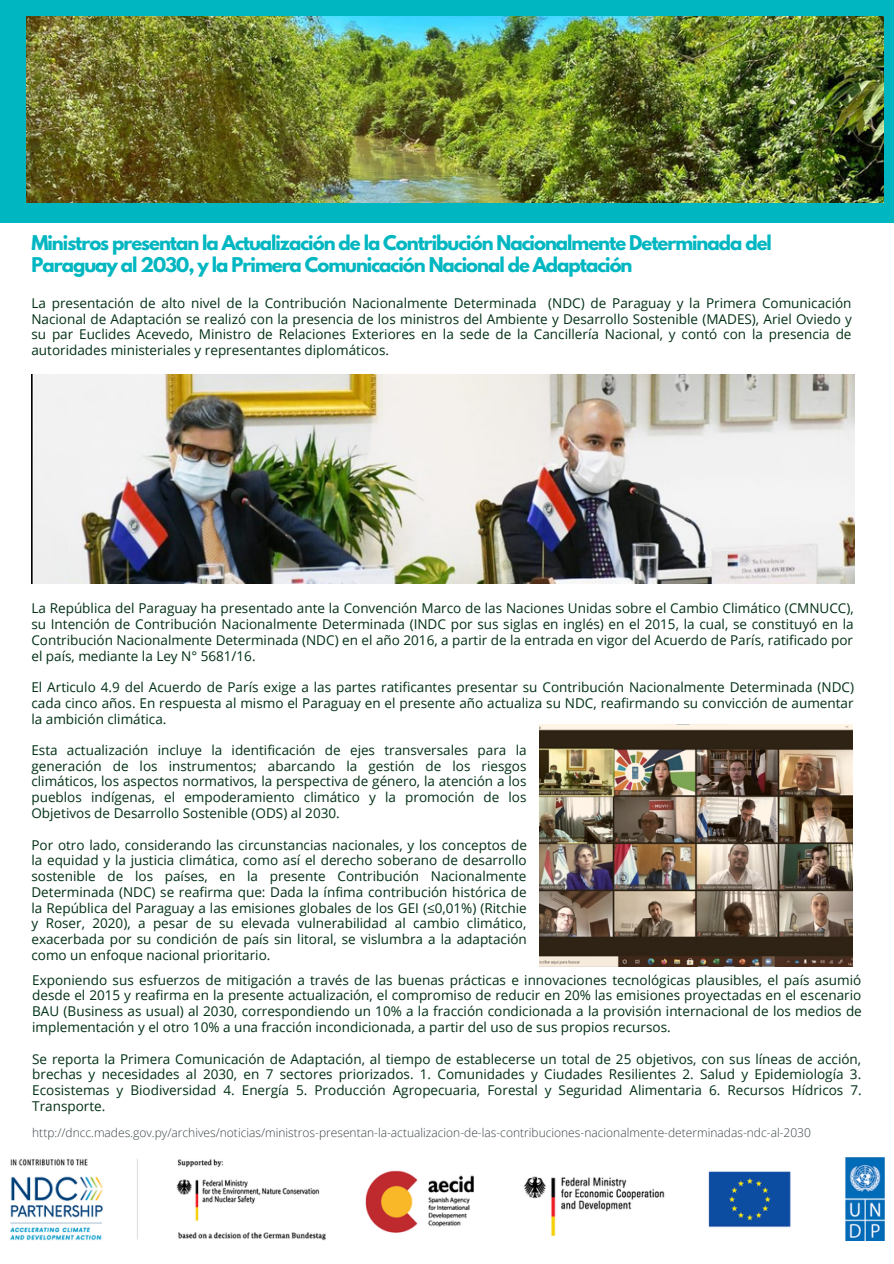
<style>
.page{position:relative;width:894px;height:1264px;background:#fff}
.page>*{position:absolute;margin:0;border:0;box-sizing:border-box;transform-origin:0 0}
.t1{font:700 18px/22.5px "League Spartan";letter-spacing:-.055em;color:#00b7c1}
.t2{font:13.5px/15.8px "Open Sans";color:#013015;text-align:justify}
.t3{font:300 12px "Open Sans";color:#394447}
</style>
<div class="page">
<div style="left:0;top:0;width:893px;height:1263px;background:#00b7c1"></div>
<div style="left:0;top:223px;width:893px;height:1040px;background:#fff"></div>
<img style="left:31px;top:374px;width:822px;height:210px">
<img style="left:11px;top:1157px;width:872px;height:82px">
<img style="left:539px;top:724px;width:313px;height:242px">
<img style="left:26px;top:16px;width:857px;height:186px">
<p class="t1" style="left:31px;top:233px;width:741px">Ministros presentan la Actualización de la Contribución Nacionalmente Determinada del<br>Paraguay al 2030, y la Primera Comunicación Nacional de Adaptación</p>
<p class="t2" style="left:31px;top:295px;width:821px">La presentación de alto nivel de la Contribución Nacionalmente Determinada (NDC) de Paraguay y la Primera Comunicación Nacional de Adaptación se realizó con la presencia de los ministros del Ambiente y Desarrollo Sostenible (MADES), Ariel Oviedo y su par Euclides Acevedo, Ministro de Relaciones Exteriores en la sede de la Cancillería Nacional, y contó con la presencia de autoridades ministeriales y representantes diplomáticos.</p>
<p class="t2" style="left:31px;top:600px;width:823px">La República del Paraguay ha presentado ante la Convención Marco de las Naciones Unidas sobre el Cambio Climático (CMNUCC), su Intención de Contribución Nacionalmente Determinada (INDC por sus siglas en inglés) en el 2015, la cual, se constituyó en la Contribución Nacionalmente Determinada (NDC) en el año 2016, a partir de la entrada en vigor del Acuerdo de París, ratificado por el país, mediante la Ley N° 5681/16.</p>
<p class="t2" style="left:31px;top:679px;width:824px">El Articulo 4.9 del Acuerdo de París exige a las partes ratificantes presentar su Contribución Nacionalmente Determinada (NDC) cada cinco años. En respuesta al mismo el Paraguay en el presente año actualiza su NDC, reafirmando su convicción de aumentar la ambición climática.</p>
<p class="t2" style="left:31px;top:741px;width:496px">Esta actualización incluye la identificación de ejes transversales para la generación de los instrumentos; abarcando la gestión de los riesgos climáticos, los aspectos normativos, la perspectiva de género, la atención a los pueblos indígenas, el empoderamiento climático y la promoción de los Objetivos de Desarrollo Sostenible (ODS) al 2030.</p>
<p class="t2" style="left:31px;top:836px;width:497px">Por otro lado, considerando las circunstancias nacionales, y los conceptos de la equidad y la justicia climática, como así el derecho soberano de desarrollo sostenible de los países, en la presente Contribución Nacionalmente Determinada (NDC) se reafirma que: Dada la ínfima contribución histórica de la República del Paraguay a las emisiones globales de los GEI (≤0,01%) (Ritchie y Roser, 2020), a pesar de su elevada vulnerabilidad al cambio climático, exacerbada por su condición de país sin litoral, se vislumbra a la adaptación como un enfoque nacional prioritario.</p>
<p class="t2" style="left:32px;top:971px;width:830px">Exponiendo sus esfuerzos de mitigación a través de las buenas prácticas e innovaciones tecnológicas plausibles, el país asumió desde el 2015 y reafirma en la presente actualización, el compromiso de reducir en 20% las emisiones proyectadas en el escenario BAU (Business as usual) al 2030, correspondiendo un 10% a la fracción condicionada a la provisión internacional de los medios de implementación y el otro 10% a una fracción incondicionada, a partir del uso de sus propios recursos.</p>
<p class="t2" style="left:32px;top:1050px;width:830px">Se reporta la Primera Comunicación de Adaptación, al tiempo de establecerse un total de 25 objetivos, con sus líneas de acción, brechas y necesidades al 2030, en 7 sectores priorizados. 1. Comunidades y Ciudades Resilientes 2. Salud y Epidemiología 3.<br>Ecosistemas y Biodiversidad 4. Energía 5. Producción Agropecuaria, Forestal y Seguridad Alimentaria 6. Recursos Hídricos 7.<br>Transporte.</p>
<p class="t3" style="left:32px;top:1124px;width:780px">http://dncc.mades.gov.py/archives/noticias/ministros-presentan-la-actualizacion-de-las-contribuciones-nacionalmente-determinadas-ndc-al-2030</p>
</div>
